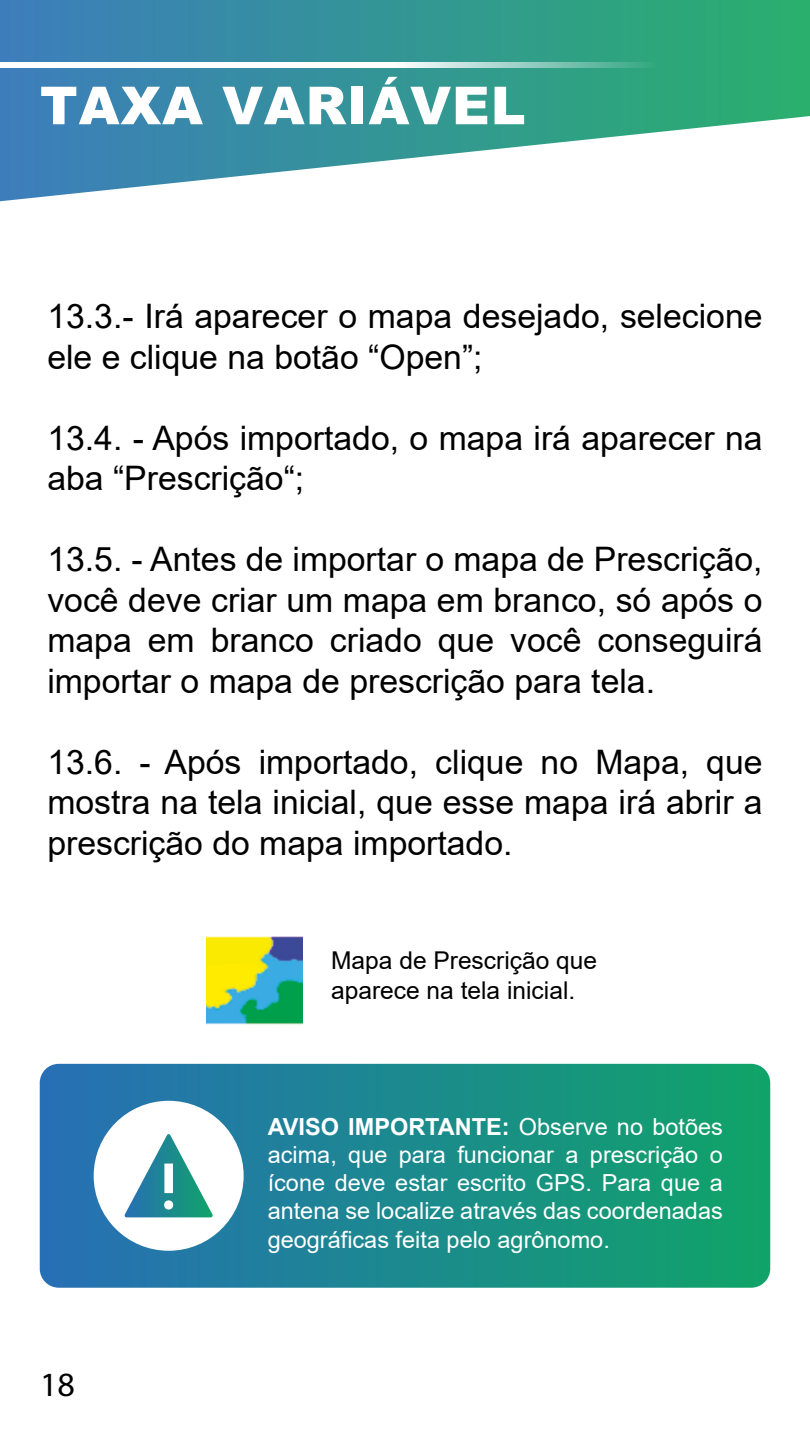
<style>
.page{position:relative;width:810px;height:1440px;background:#fff}
.page>*{position:absolute;margin:0;border:0;box-sizing:border-box;transform-origin:0 0}
.t1{font:900 52.43px "Arial";letter-spacing:.02em;color:#fff}
.t2{font:34.05px "Myriad Pro";color:#000}
.t3{font:33.75px/40.5px "Arial";color:#000}
.t4{font:24.53px/29.5px "Arial";color:#000}
.t5{font:23.48px/28.2px "Arial";color:#fff;text-align:justify}
.s1{font-weight:700}
</style>
<div class="page">
<svg style="left:0;top:0;width:810px;height:201px"></svg>
<svg style="left:0;top:63px;width:656px;height:5px"></svg>
<img style="left:206px;top:937px;width:97px;height:88px">
<svg style="left:40px;top:1064px;width:730px;height:224px;background:#1b8b8b"></svg>
<div style="left:94px;top:1101px;width:150px;height:150px;background:#fff;border-radius:50%"></div>
<svg style="left:125px;top:1134px;width:88px;height:83px"></svg>
<h1 class="t1" style="left:40px;top:67px;width:487px">TAXA VARIÁVEL</h1>
<p class="t3" style="left:47px;top:296px;width:717px">13.3.- Irá aparecer o mapa desejado, selecione ele e clique na botão “Open”;</p>
<p class="t3" style="left:47px;top:417px;width:717px">13.4. - Após importado, o mapa irá aparecer na aba “Prescrição“;</p>
<p class="t3" style="left:47px;top:539px;width:717px;text-align:justify">13.5. - Antes de importar o mapa de Prescrição, você deve criar um mapa em branco, só após o mapa em branco criado que você conseguirá importar o mapa de prescrição para tela.</p>
<p class="t3" style="left:47px;top:741px;width:717px;text-align:justify">13.6. - Após importado, clique no Mapa, que mostra na tela inicial, que esse mapa irá abrir a prescrição do mapa importado.</p>
<p class="t4" style="left:331px;top:946px;width:267px">Mapa de Prescrição que aparece na tela inicial.</p>
<p class="t2" style="left:40px;top:1364px;width:36px">18</p>
<p class="t5" style="left:268px;top:1112px;width:457px"><span class="s1">AVISO IMPORTANTE:</span> Observe no botões acima, que para funcionar a prescrição o ícone deve estar escrito GPS. Para que a antena se localize através das coordenadas geográficas feita pelo agrônomo.</p>
</div>
